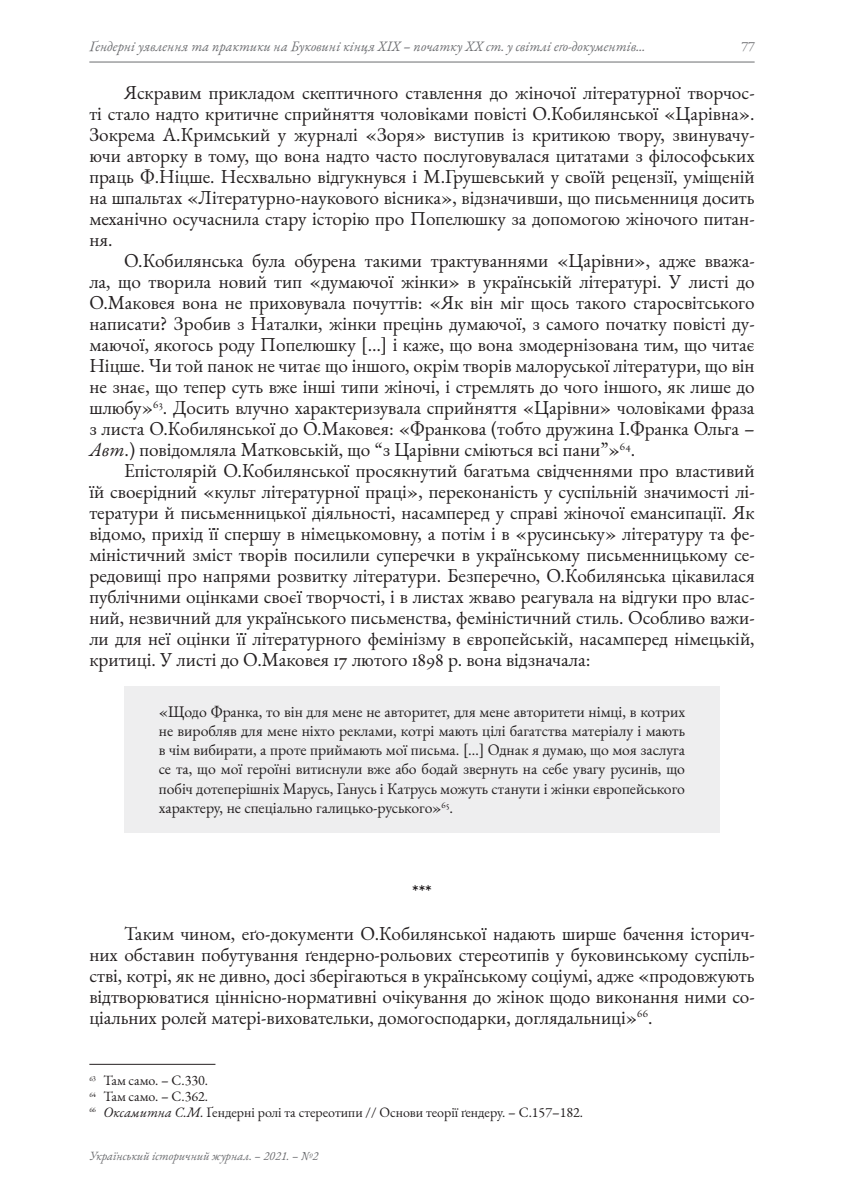
<style>
.page{position:relative;width:844px;height:1191px;background:#fff}
.page>*{position:absolute;margin:0;border:0;box-sizing:border-box;transform-origin:0 0}
.t1{font:19.25px/21px "EB Garamond";color:#231f20;text-align:justify}
.t2{font:15.75px/19.2px "EB Garamond";color:#231f20;text-align:justify}
.t3{font:14px/15.8px "EB Garamond";color:#231f20}
.t4{font:italic 14px "EB Garamond";color:#6c6d70}
.t5{font:14px "EB Garamond";color:#6c6d70}
.t6{font:italic 12.25px "EB Garamond";color:#6c6d70}
.s1{font-style:italic}
</style>
<div class="page">
<hr style="left:89px;top:62px;width:665px;height:1px;background:#6c6d70">
<div style="left:124px;top:686px;width:595px;height:146px;background:#eeeeef"></div>
<hr style="left:89px;top:1063px;width:126px;height:1px;background:#231f20">
<p class="t4" style="left:89px;top:37px;width:557px">Ґендерні уявлення та практики на Буковині кінця ХІХ – початку ХХ ст. у світлі еґо-документів...</p>
<p class="t5" style="left:741px;top:37px;width:15px">77</p>
<p class="t1" style="left:89px;top:82px;width:666px;text-indent:35px">Яскравим прикладом скептичного ставлення до жіночої літературної творчос&shy;ті стало надто критичне сприйняття чоловіками повісті О.Кобилянської «Царівна».<br>Зокрема А.Кримський у журналі «Зоря» виступив із критикою твору, звинувачу&shy;ючи авторку в тому, що вона надто часто послуговувалася цитатами з філософських праць Ф.Ніцше. Несхвально відгукнувся і М.Грушевський у своїй рецензії, уміщеній на шпальтах «Літературно-наукового вісника», відзначивши, що письменниця досить механічно осучаснила стару історію про Попелюшку за допомогою жіночого питан&shy;ня.</p>
<p class="t1" style="left:89px;top:250px;width:666px;text-indent:35px">О.Кобилянська була обурена такими трактуваннями «Царівни», адже вважа&shy;ла, що творила новий тип «думаючої жінки» в українській літературі. У листі до О.Маковея вона не приховувала почуттів: «Як він міг щось такого старосвітського написати? Зробив з Наталки, жінки прецінь думаючої, з самого початку повісті ду&shy;маючої, якогось роду Попелюшку […] і каже, що вона змодернізована тим, що читає Ніцше. Чи той панок не читає що іншого, окрім творів малоруської літератури, що він не знає, що тепер суть вже інші типи жіночі, і стремлять до чого іншого, як лише до шлюбу»<sup>63</sup>. Досить влучно характеризувала сприйняття «Царівни» чоловіками фраза з листа О.Кобилянської до О.Маковея: «Франкова (тобто дружина І.Франка Ольга – <span class="s1">Авт</span>.) повідомляла Матковській, що “з Царівни сміються всі пани”»<sup>64</sup>.</p>
<p class="t1" style="left:89px;top:460px;width:666px;text-indent:35px">Епістолярій О.Кобилянської просякнутий багатьма свідченнями про властивий їй своєрідний «культ літературної праці», переконаність у суспільній значимості лі&shy;тератури й письменницької діяльності, насамперед у справі жіночої емансипації. Як відомо, прихід її спершу в німецькомовну, а потім і в «русинську» літературу та фе&shy;міністичний зміст творів посилили суперечки в українському письменницькому се&shy;редовищі про напрями розвитку літератури. Безперечно, О.Кобилянська цікавилася публічними оцінками своєї творчості, і в листах жваво реагувала на відгуки про влас&shy;ний, незвичний для українського письменства, феміністичний стиль. Особливо важи&shy;ли для неї оцінки її літературного фемінізму в європейській, насамперед німецькій, критиці. У листі до О.Маковея 17 лютого 1898 р. вона відзначала:</p>
<p class="t2" style="left:159px;top:702px;width:527px">«Щодо Франка, то він для мене не авторитет, для мене авторитети німці, в котрих не виробляв для мене ніхто реклами, котрі мають цілі багатства матеріалу і мають в чім вибирати, а проте приймають мої письма. […] Однак я думаю, що моя заслуга се та, що мої героїні витиснули вже або бодай звернуть на себе увагу русинів, що побіч дотеперішніх Марусь, Ганусь і Катрусь можуть станути і жінки європейського характеру, не спеціально галицько-руського»<sup>65</sup>.</p>
<p class="t1" style="left:124px;top:870px;width:632px;line-height:42px;text-indent:288px">***<br>Таким чином, еґо-документи О.Кобилянської надають ширше бачення історич-</p>
<p class="t1" style="left:89px;top:943px;width:666px">них обставин побутування ґендерно-рольових стереотипів у буковинському суспіль&shy;стві, котрі, як не дивно, досі зберігаються в українському соціумі, адже «продовжують відтворюватися ціннісно-нормативні очікування до жінок щодо виконання ними со&shy;ціальних ролей матері-виховательки, домогосподарки, доглядальниці»<sup>66</sup>.</p>
<p class="t3" style="left:89px;top:1072px;width:495px"><sup>63</sup> Там само. – С.330.<br><sup>64</sup> Там само. – С.362.<br><sup>66</sup> <span class="s1">Оксамитна С.М.</span> Ґендерні ролі та стереотипи // Основи теорії ґендеру. – С.157–182.</p>
<p class="t6" style="left:89px;top:1148px;width:230px">Український історичний журнал. – 2021. – №2</p>
</div>
